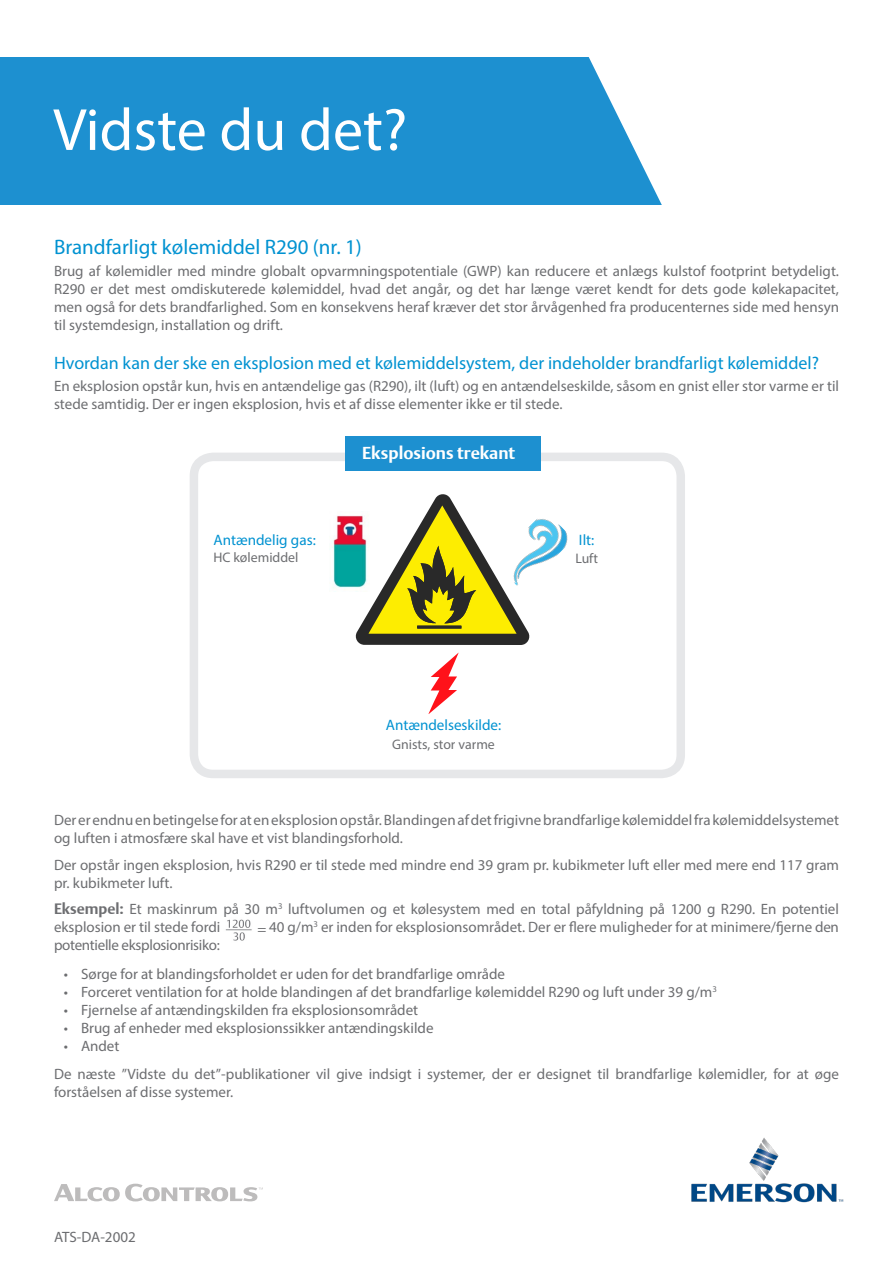
<style>
.page{position:relative;width:893px;height:1263px;background:#fff}
.page>*{position:absolute;margin:0;border:0;box-sizing:border-box;transform-origin:0 0}
.t1{font:60px "Myriad Pro";color:#fff}
.t2{font:21px "Myriad Pro";color:#0092d1}
.t3{font:18px "Myriad Pro";color:#0092d1}
.t4{font:700 17.25px "DTL Argo T";color:#fff}
.t5{font:15.15px "Myriad Pro";color:#0092d1}
.t6{font:15px/18px "Myriad Pro";color:#6d6e71}
.t7{font:15px "Myriad Pro";color:#6c6d70}
.t8{font:15px "Myriad Pro";letter-spacing:-.02em;color:#6d6e71}
.t9{font:13.8px "Myriad Pro";color:#6d6e71}
.s1{font-family:"DTL Argo T";font-weight:700}
</style>
<div class="page">
<div style="left:0;top:57px;width:893px;height:148px;background:#1d90d0"></div>
<svg style="left:588px;top:57px;width:305px;height:148px;background:#e3f1f9"></svg>
<svg style="left:54px;top:1184px;width:209px;height:17px"></svg>
<img style="left:691px;top:1137px;width:152px;height:66px">
<div style="left:190px;top:453px;width:495px;height:325px;border:9px solid #e6e7e9;border-radius:19px"></div>
<svg style="left:356px;top:494px;width:173px;height:151px"></svg>
<img style="left:332px;top:512px;width:38px;height:79px">
<svg style="left:428px;top:653px;width:31px;height:61px"></svg>
<img style="left:493px;top:511px;width:75px;height:80px">
<div style="left:346px;top:436px;width:195px;height:35px;background:#1d90d0"></div>
<img style="left:225px;top:919px;width:27px;height:22px">
<p class="t1" style="left:53px;top:93px;width:356px">Vidste du det?</p>
<p class="t2" style="left:54px;top:234px;width:309px">Brandfarligt kølemiddel R290 (nr. 1)</p>
<p class="t6" style="left:54px;top:262px;width:786px;text-align:justify">Brug af kølemidler med mindre globalt opvarmningspotentiale (GWP) kan reducere et anlægs kulstof footprint betydeligt.<br>R290 er det mest omdiskuterede kølemiddel, hvad det angår, og det har længe været kendt for dets gode kølekapacitet, men også for dets brandfarlighed. Som en konsekvens heraf kræver det stor årvågenhed fra producenternes side med hensyn til systemdesign, installation og drift.</p>
<p class="t3" style="left:54px;top:352px;width:767px">Hvordan kan der ske en eksplosion med et kølemiddelsystem, der indeholder brandfarligt kølemiddel?</p>
<p class="t6" style="left:54px;top:377px;width:786px">En eksplosion opstår kun, hvis en antændelige gas (R290), ilt (luft) og en antændelseskilde, såsom en gnist eller stor varme er til stede samtidig. Der er ingen eksplosion, hvis et af disse elementer ikke er til stede.</p>
<p class="t5" style="left:213px;top:530px;width:104px">Antændelig gas:</p>
<p class="t9" style="left:213px;top:549px;width:86px">HC kølemiddel</p>
<p class="t4" style="left:362px;top:442px;width:155px">Eksplosions trekant</p>
<p class="t5" style="left:579px;top:530px;width:17px">Ilt:</p>
<p class="t9" style="left:575px;top:550px;width:24px">Luft</p>
<p class="t5" style="left:386px;top:716px;width:117px">Antændelseskilde:</p>
<p class="t9" style="left:392px;top:735px;width:104px">Gnists, stor varme</p>
<p class="t6" style="left:54px;top:811px;width:786px">Der er endnu en betingelse for at en eksplosion opstår. Blandingen af det frigivne brandfarlige kølemiddel fra kølemiddelsystemet og luften i atmosfære skal have et vist blandingsforhold.</p>
<p class="t6" style="left:54px;top:855px;width:787px">Der opstår ingen eksplosion, hvis R290 er til stede med mindre end 39 gram pr. kubikmeter luft eller med mere end 117 gram pr. kubikmeter luft.</p>
<p class="t6" style="left:54px;top:900px;width:786px"><span class="s1">Eksempel:</span> Et maskinrum på 30 m<sup>3</sup> luftvolumen og et kølesystem med en total påfyldning på 1200 g R290. En potentiel eksplosion er til stede fordi</p>
<p class="t6" style="left:257px;top:918px;width:583px">= 40 g/m<sup>3</sup> er inden for eksplosionsområdet. Der er flere muligheder for at minimere/fjerne den</p>
<p class="t8" style="left:54px;top:936px;width:167px">potentielle eksplosionrisiko:</p>
<p class="t7" style="left:64px;top:964px;width:443px">• Sørge for at blandingsforholdet er uden for det brandfarlige område</p>
<p class="t7" style="left:64px;top:982px;width:654px">• Forceret ventilation for at holde blandingen af det brandfarlige kølemiddel R290 og luft under 39 g/m<sup>3</sup></p>
<p class="t7" style="left:64px;top:1000px;width:356px">• Fjernelse af antændingskilden fra eksplosionsområdet</p>
<p class="t7" style="left:64px;top:1018px;width:371px">• Brug af enheder med eksplosionssikker antændingskilde</p>
<p class="t7" style="left:64px;top:1036px;width:57px">• Andet</p>
<p class="t6" style="left:54px;top:1065px;width:786px">De næste ”Vidste du det”-publikationer vil give indsigt i systemer, der er designet til brandfarlige kølemidler, for at øge forståelsen af disse systemer.</p>
<p class="t7" style="left:54px;top:1228px;width:83px">ATS-DA-2002</p>
</div>
